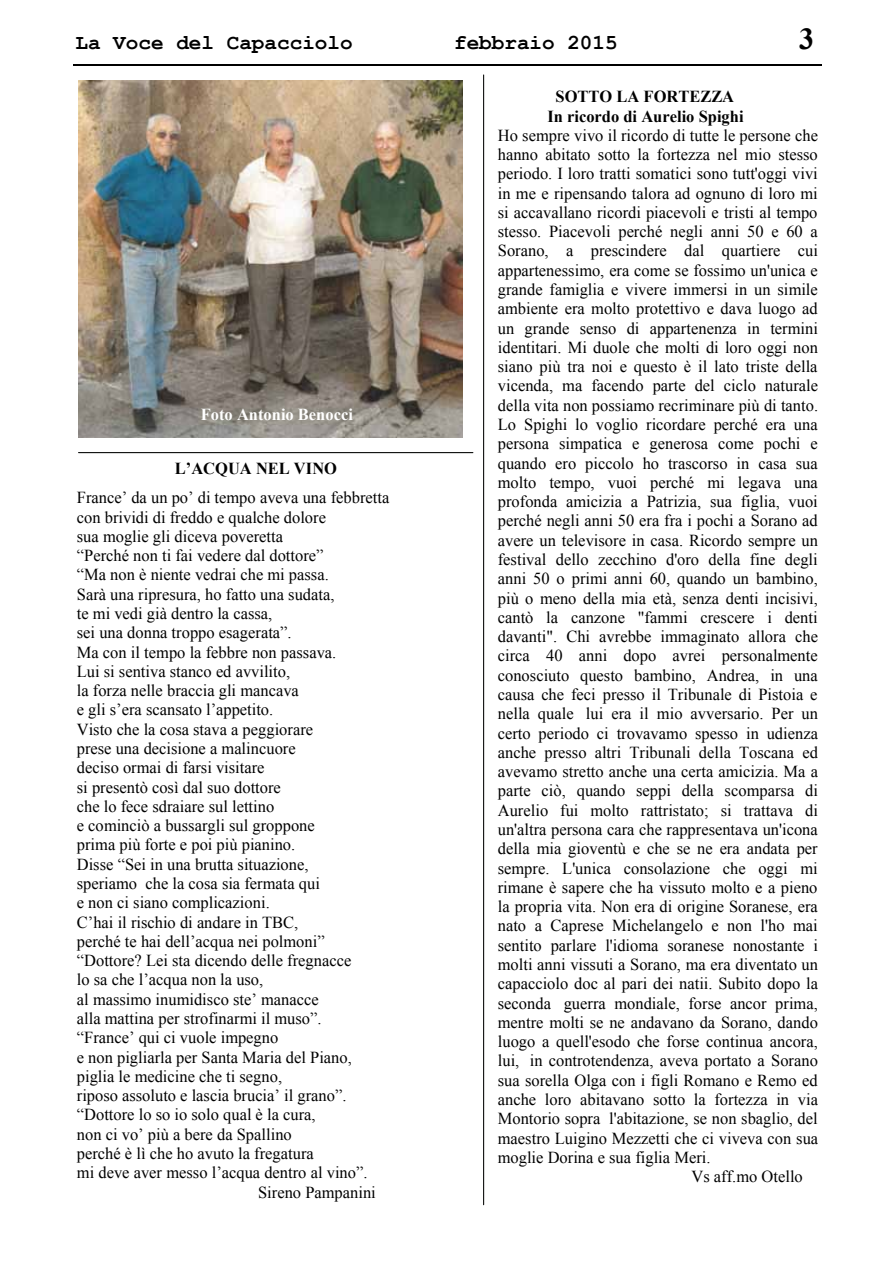
<style>
.page{position:relative;width:893px;height:1263px;background:#fff}
.page>*{position:absolute;margin:0;border:0;box-sizing:border-box;transform-origin:0 0}
.t1{font:700 30.45px "Times New Roman";color:#000}
.t2{font:700 21.3px "Courier New";color:#000}
.t3{font:16.8px "Times New Roman";color:#000}
.t4{font:700 16.8px/19.4px "Times New Roman";color:#000;text-align:center}
.t5{font:700 16.8px "Times New Roman";color:#fff}
</style>
<div class="page">
<hr style="left:73px;top:64px;width:749px;height:1px;background:#000">
<img style="left:78px;top:81px;width:384px;height:356px">
<hr style="left:483px;top:75px;width:1px;height:1130px;background:#111211">
<hr style="left:79px;top:452px;width:394px;height:1px;background:#111211">
<p class="t2" style="left:76px;top:29px;width:279px">La Voce del Capacciolo</p>
<p class="t2" style="left:454px;top:29px;width:165px">febbraio 2015</p>
<h1 class="t1" style="left:799px;top:17px;width:16px">3</h1>
<p class="t5" style="left:201px;top:403px;width:154px">Foto Antonio Benocci</p>
<p class="t4" style="left:175px;top:458px;width:164px">L’ACQUA NEL VINO</p>
<p class="t3" style="left:77px;top:486px;width:314px">France’ da un po’ di tempo aveva una febbretta</p>
<p class="t3" style="left:77px;top:506px;width:251px">con brividi di freddo e qualche dolore</p>
<p class="t3" style="left:77px;top:525px;width:208px">sua moglie gli diceva poveretta</p>
<p class="t3" style="left:77px;top:544px;width:248px">“Perché non ti fai vedere dal dottore”</p>
<p class="t3" style="left:77px;top:563px;width:253px">“Ma non è niente vedrai che mi passa.</p>
<p class="t3" style="left:77px;top:583px;width:259px">Sarà una ripresura, ho fatto una sudata,</p>
<p class="t3" style="left:77px;top:602px;width:197px">te mi vedi già dentro la cassa,</p>
<p class="t3" style="left:77px;top:621px;width:216px">sei una donna troppo esagerata”.</p>
<p class="t3" style="left:77px;top:641px;width:261px">Ma con il tempo la febbre non passava.</p>
<p class="t3" style="left:77px;top:660px;width:215px">Lui si sentiva stanco ed avvilito,</p>
<p class="t3" style="left:77px;top:679px;width:224px">la forza nelle braccia gli mancava</p>
<p class="t3" style="left:77px;top:698px;width:198px">e gli s’era scansato l’appetito.</p>
<p class="t3" style="left:77px;top:718px;width:238px">Visto che la cosa stava a peggiorare</p>
<p class="t3" style="left:77px;top:737px;width:220px">prese una decisione a malincuore</p>
<p class="t3" style="left:77px;top:756px;width:189px">deciso ormai di farsi visitare</p>
<p class="t3" style="left:77px;top:776px;width:206px">si presentò così dal suo dottore</p>
<p class="t3" style="left:77px;top:795px;width:199px">che lo fece sdraiare sul lettino</p>
<p class="t3" style="left:77px;top:814px;width:239px">e cominciò a bussargli sul groppone</p>
<p class="t3" style="left:77px;top:833px;width:220px">prima più forte e poi più pianino.</p>
<p class="t3" style="left:77px;top:853px;width:233px">Disse “Sei in una brutta situazione,</p>
<p class="t3" style="left:77px;top:872px;width:245px">speriamo che la cosa sia fermata qui</p>
<p class="t3" style="left:77px;top:891px;width:195px">e non ci siano complicazioni.</p>
<p class="t3" style="left:77px;top:911px;width:223px">C’hai il rischio di andare in TBC,</p>
<p class="t3" style="left:77px;top:930px;width:249px">perché te hai dell’acqua nei polmoni”</p>
<p class="t3" style="left:77px;top:949px;width:276px">“Dottore? Lei sta dicendo delle fregnacce</p>
<p class="t3" style="left:77px;top:968px;width:188px">lo sa che l’acqua non la uso,</p>
<p class="t3" style="left:77px;top:988px;width:243px">al massimo inumidisco ste’ manacce</p>
<p class="t3" style="left:77px;top:1007px;width:246px">alla mattina per strofinarmi il muso”.</p>
<p class="t3" style="left:77px;top:1026px;width:203px">“France’ qui ci vuole impegno</p>
<p class="t3" style="left:77px;top:1045px;width:277px">e non pigliarla per Santa Maria del Piano,</p>
<p class="t3" style="left:77px;top:1065px;width:207px">piglia le medicine che ti segno,</p>
<p class="t3" style="left:77px;top:1084px;width:271px">riposo assoluto e lascia brucia’ il grano”.</p>
<p class="t3" style="left:77px;top:1103px;width:240px">“Dottore lo so io solo qual è la cura,</p>
<p class="t3" style="left:77px;top:1123px;width:216px">non ci vo’ più a bere da Spallino</p>
<p class="t3" style="left:77px;top:1142px;width:238px">perché è lì che ho avuto la fregatura</p>
<p class="t3" style="left:77px;top:1161px;width:292px">mi deve aver messo l’acqua dentro al vino”.</p>
<p class="t3" style="left:258px;top:1181px;width:119px">Sireno Pampanini</p>
<p class="t4" style="left:547px;top:87px;width:198px">SOTTO LA FORTEZZA<br>In ricordo di Aurelio Spighi</p>
<p class="t3" style="left:498px;top:124px;width:322px">Ho sempre vivo il ricordo di tutte le persone che</p>
<p class="t3" style="left:498px;top:143px;width:321px">hanno abitato sotto la fortezza nel mio stesso</p>
<p class="t3" style="left:498px;top:162px;width:321px">periodo. I loro tratti somatici sono tutt'oggi vivi</p>
<p class="t3" style="left:498px;top:182px;width:321px">in me e ripensando talora ad ognuno di loro mi</p>
<p class="t3" style="left:498px;top:201px;width:321px">si accavallano ricordi piacevoli e tristi al tempo</p>
<p class="t3" style="left:498px;top:220px;width:322px">stesso. Piacevoli perché negli anni 50 e 60 a</p>
<p class="t3" style="left:498px;top:240px;width:322px">Sorano, a prescindere dal quartiere cui</p>
<p class="t3" style="left:498px;top:259px;width:321px">appartenessimo, era come se fossimo un'unica e</p>
<p class="t3" style="left:498px;top:278px;width:322px">grande famiglia e vivere immersi in un simile</p>
<p class="t3" style="left:498px;top:297px;width:321px">ambiente era molto protettivo e dava luogo ad</p>
<p class="t3" style="left:498px;top:317px;width:322px">un grande senso di appartenenza in termini</p>
<p class="t3" style="left:498px;top:336px;width:322px">identitari. Mi duole che molti di loro oggi non</p>
<p class="t3" style="left:498px;top:355px;width:321px">siano più tra noi e questo è il lato triste della</p>
<p class="t3" style="left:498px;top:375px;width:322px">vicenda, ma facendo parte del ciclo naturale</p>
<p class="t3" style="left:498px;top:394px;width:322px">della vita non possiamo recriminare più di tanto.</p>
<p class="t3" style="left:498px;top:413px;width:321px">Lo Spighi lo voglio ricordare perché era una</p>
<p class="t3" style="left:498px;top:432px;width:321px">persona simpatica e generosa come pochi e</p>
<p class="t3" style="left:498px;top:452px;width:321px">quando ero piccolo ho trascorso in casa sua</p>
<p class="t3" style="left:498px;top:471px;width:322px">molto tempo, vuoi perché mi legava una</p>
<p class="t3" style="left:498px;top:490px;width:322px">profonda amicizia a Patrizia, sua figlia, vuoi</p>
<p class="t3" style="left:498px;top:509px;width:322px">perché negli anni 50 era fra i pochi a Sorano ad</p>
<p class="t3" style="left:498px;top:529px;width:322px">avere un televisore in casa. Ricordo sempre un</p>
<p class="t3" style="left:498px;top:548px;width:321px">festival dello zecchino d'oro della fine degli</p>
<p class="t3" style="left:498px;top:567px;width:322px">anni 50 o primi anni 60, quando un bambino,</p>
<p class="t3" style="left:498px;top:587px;width:322px">più o meno della mia età, senza denti incisivi,</p>
<p class="t3" style="left:498px;top:606px;width:321px">cantò la canzone "fammi crescere i denti</p>
<p class="t3" style="left:498px;top:625px;width:322px">davanti". Chi avrebbe immaginato allora che</p>
<p class="t3" style="left:498px;top:644px;width:321px">circa 40 anni dopo avrei personalmente</p>
<p class="t3" style="left:498px;top:664px;width:321px">conosciuto questo bambino, Andrea, in una</p>
<p class="t3" style="left:498px;top:683px;width:321px">causa che feci presso il Tribunale di Pistoia e</p>
<p class="t3" style="left:498px;top:702px;width:322px">nella quale lui era il mio avversario. Per un</p>
<p class="t3" style="left:498px;top:722px;width:322px">certo periodo ci trovavamo spesso in udienza</p>
<p class="t3" style="left:498px;top:741px;width:322px">anche presso altri Tribunali della Toscana ed</p>
<p class="t3" style="left:498px;top:760px;width:322px">avevamo stretto anche una certa amicizia. Ma a</p>
<p class="t3" style="left:498px;top:779px;width:322px">parte ciò, quando seppi della scomparsa di</p>
<p class="t3" style="left:498px;top:799px;width:322px">Aurelio fui molto rattristato; si trattava di</p>
<p class="t3" style="left:498px;top:818px;width:321px">un'altra persona cara che rappresentava un'icona</p>
<p class="t3" style="left:498px;top:837px;width:321px">della mia gioventù e che se ne era andata per</p>
<p class="t3" style="left:498px;top:856px;width:321px">sempre. L'unica consolazione che oggi mi</p>
<p class="t3" style="left:498px;top:876px;width:321px">rimane è sapere che ha vissuto molto e a pieno</p>
<p class="t3" style="left:498px;top:895px;width:322px">la propria vita. Non era di origine Soranese, era</p>
<p class="t3" style="left:498px;top:914px;width:321px">nato a Caprese Michelangelo e non l'ho mai</p>
<p class="t3" style="left:498px;top:934px;width:322px">sentito parlare l'idioma soranese nonostante i</p>
<p class="t3" style="left:498px;top:953px;width:322px">molti anni vissuti a Sorano, ma era diventato un</p>
<p class="t3" style="left:498px;top:972px;width:322px">capacciolo doc al pari dei natii. Subito dopo la</p>
<p class="t3" style="left:498px;top:991px;width:322px">seconda guerra mondiale, forse ancor prima,</p>
<p class="t3" style="left:498px;top:1011px;width:322px">mentre molti se ne andavano da Sorano, dando</p>
<p class="t3" style="left:498px;top:1030px;width:322px">luogo a quell'esodo che forse continua ancora,</p>
<p class="t3" style="left:498px;top:1049px;width:322px">lui, in controtendenza, aveva portato a Sorano</p>
<p class="t3" style="left:498px;top:1069px;width:321px">sua sorella Olga con i figli Romano e Remo ed</p>
<p class="t3" style="left:498px;top:1088px;width:322px">anche loro abitavano sotto la fortezza in via</p>
<p class="t3" style="left:498px;top:1107px;width:321px">Montorio sopra l'abitazione, se non sbaglio, del</p>
<p class="t3" style="left:498px;top:1126px;width:322px">maestro Luigino Mezzetti che ci viveva con sua</p>
<p class="t3" style="left:498px;top:1146px;width:214px">moglie Dorina e sua figlia Meri.</p>
<p class="t3" style="left:691px;top:1165px;width:113px">Vs aff.mo Otello</p>
</div>
